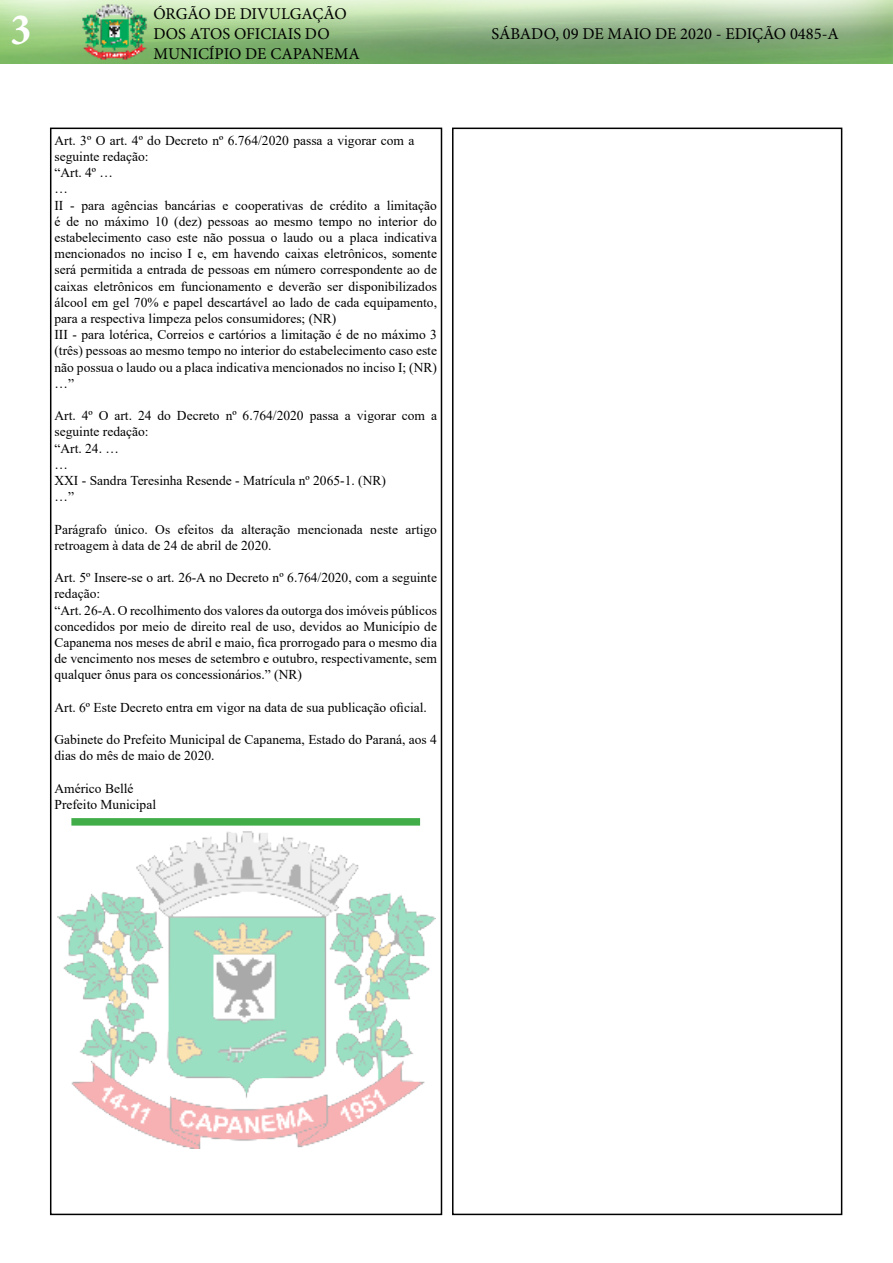
<style>
.page{position:relative;width:893px;height:1263px;background:#fff}
.page>*{position:absolute;margin:0;border:0;box-sizing:border-box;transform-origin:0 0}
.t1{font:700 condensed 45px "Minion Pro";color:#fff}
.t2{font:16.5px/19.8px "Minion Pro";color:#000}
.t3{font:13.5px/16.2px "Times New Roman";color:#000}
</style>
<div class="page">
<div style="left:50px;top:128px;width:392px;height:1087px;border:2px solid #000"></div>
<img style="left:0;top:0;width:893px;height:64px">
<div style="left:452px;top:128px;width:390px;height:1087px;border:2px solid #000"></div>
<div style="left:71px;top:818px;width:349px;height:8px;background:#41ad49"></div>
<img style="left:57px;top:831px;width:379px;height:318px">
<h1 class="t1" style="left:11px;top:-1px;width:22px">3</h1>
<p class="t2" style="left:153px;top:4px;width:208px">ÓRGÃO DE DIVULGAÇÃO<br>DOS ATOS OFICIAIS DO<br>MUNICÍPIO DE CAPANEMA</p>
<p class="t3" style="left:54px;top:132px;width:384px">Art. 3º O art. 4º do Decreto nº 6.764/2020 passa a vigorar com a seguinte redação:<br>“Art. 4º …<br>…<br>II - para agências bancárias e cooperativas de crédito a limitação é de no máximo 10 (dez) pessoas ao mesmo tempo no interior do estabelecimento caso este não possua o laudo ou a placa indicativa mencionados no inciso I e, em havendo caixas eletrônicos, somente será permitida a entrada de pessoas em número correspondente ao de caixas eletrônicos em funcionamento e deverão ser disponibilizados álcool em gel 70% e papel descartável ao lado de cada equipamento, para a respectiva limpeza pelos consumidores; (NR)<br>III - para lotérica, Correios e cartórios a limitação é de no máximo 3 (três) pessoas ao mesmo tempo no interior do estabelecimento caso este não possua o laudo ou a placa indicativa mencionados no inciso I; (NR) …”</p>
<p class="t3" style="left:54px;top:407px;width:384px">Art. 4º O art. 24 do Decreto nº 6.764/2020 passa a vigorar com a seguinte redação:<br>“Art. 24. …<br>…<br>XXI - Sandra Teresinha Resende - Matrícula nº 2065-1. (NR)<br>…”</p>
<p class="t3" style="left:54px;top:521px;width:384px">Parágrafo único. Os efeitos da alteração mencionada neste artigo retroagem à data de 24 de abril de 2020.</p>
<p class="t3" style="left:54px;top:569px;width:384px">Art. 5º Insere-se o art. 26-A no Decreto nº 6.764/2020, com a seguinte redação:<br>“Art. 26-A. O recolhimento dos valores da outorga dos imóveis públicos concedidos por meio de direito real de uso, devidos ao Município de Capanema nos meses de abril e maio, fica prorrogado para o mesmo dia de vencimento nos meses de setembro e outubro, respectivamente, sem qualquer ônus para os concessionários.” (NR)</p>
<p class="t3" style="left:54px;top:699px;width:374px">Art. 6º Este Decreto entra em vigor na data de sua publicação oficial.</p>
<p class="t3" style="left:54px;top:731px;width:384px">Gabinete do Prefeito Municipal de Capanema, Estado do Paraná, aos 4 dias do mês de maio de 2020.</p>
<p class="t3" style="left:54px;top:780px;width:103px">Américo Bellé<br>Prefeito Municipal</p>
<p class="t2" style="left:491px;top:24px;width:349px">SÁBADO, 09 DE MAIO DE 2020 - EDIÇÃO 0485-A</p>
</div>
